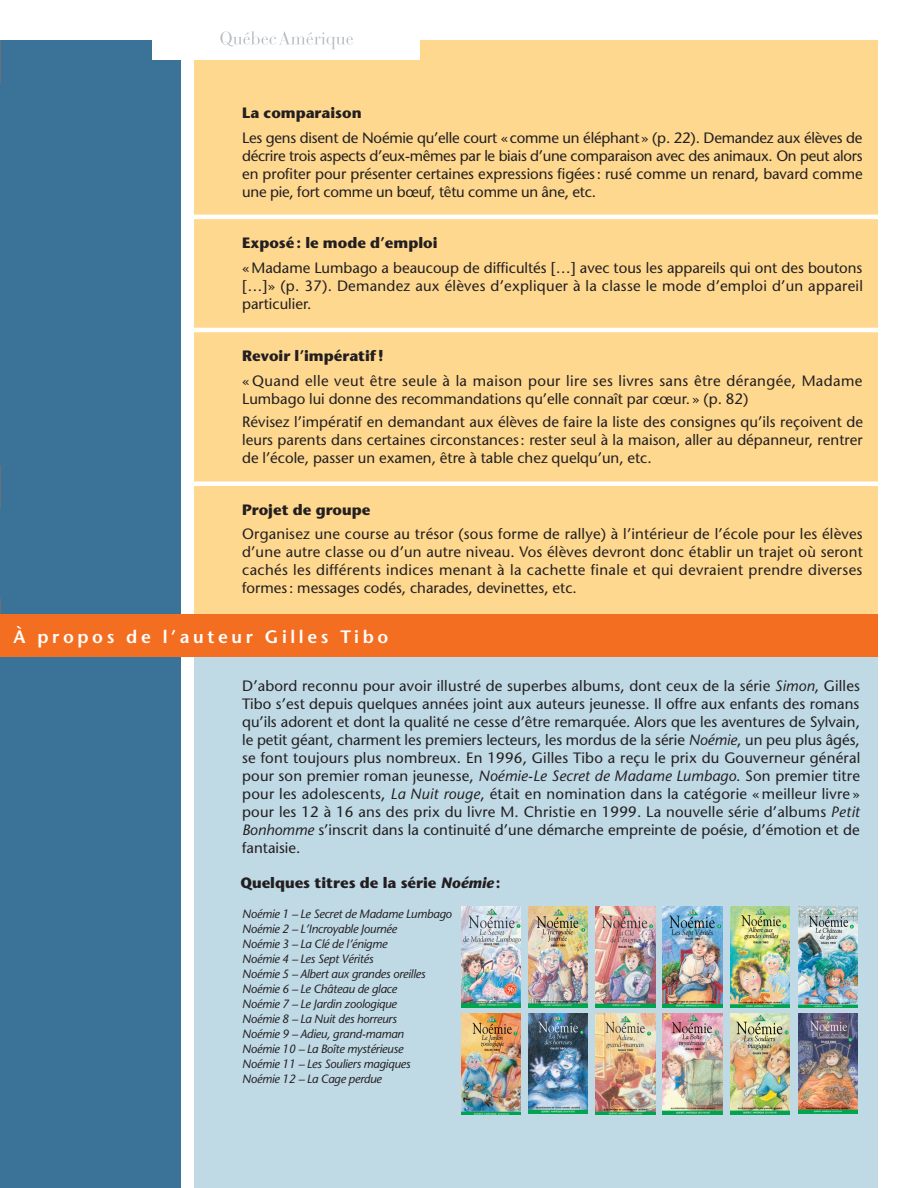
<style>
.page{position:relative;width:918px;height:1188px;background:#fff}
.page>*{position:absolute;margin:0;border:0;box-sizing:border-box;transform-origin:0 0}
.sectionNEW{font:600 18px "Stone Sans";letter-spacing:.2em;color:#fff}
.TexteActiviteNew_lig{font:15px/18px "Stone Sans";color:#231f20;text-align:justify}
.TexteActiviteNew{font:15px/18px "Stone Sans";color:#231f20;text-align:justify}
.TexteActiviteNew-2{font:15px/18px "Stone Sans";letter-spacing:.025em;color:#231f20}
.TexteActivites_SousT{font:700 15px "Stone Sans";color:#231f20}
.TexteListeLivre{font:italic 12px "Stone Sans";letter-spacing:-.02em;color:#231f20}
.s1{font-style:italic}
</style>
<div class="page">
<div style="left:194px;top:40px;width:684px;height:591px;background:#fed88f"></div>
<hr style="left:192px;top:215px;width:703px;height:4px;background:#fff">
<hr style="left:192px;top:328px;width:712px;height:4px;background:#fff">
<hr style="left:192px;top:482px;width:712px;height:4px;background:#fff">
<div style="left:0;top:40px;width:180px;height:1148px;background:#3b7297"></div>
<div style="left:194px;top:642px;width:684px;height:546px;background:#bfd9e5"></div>
<div style="left:0;top:614px;width:878px;height:43px;background:#f36e21"></div>
<div style="left:152px;top:2px;width:268px;height:58px;background:#fff"></div>
<svg style="left:220px;top:31px;width:133px;height:18px"></svg>
<img style="left:461px;top:907px;width:60px;height:100px">
<img style="left:528px;top:907px;width:60px;height:100px">
<img style="left:596px;top:907px;width:59px;height:100px">
<img style="left:663px;top:907px;width:59px;height:100px">
<img style="left:461px;top:1014px;width:60px;height:100px">
<img style="left:528px;top:1014px;width:60px;height:100px">
<img style="left:596px;top:1014px;width:59px;height:100px">
<img style="left:663px;top:1014px;width:59px;height:100px">
<img style="left:730px;top:907px;width:60px;height:100px">
<img style="left:730px;top:1014px;width:60px;height:100px">
<img style="left:798px;top:907px;width:60px;height:100px">
<img style="left:798px;top:1013px;width:60px;height:101px">
<p class="TexteActivites_SousT" style="left:242px;top:104px;width:121px">La comparaison</p>
<p class="TexteActiviteNew_lig" style="left:242px;top:128px;width:622px">Les gens disent de Noémie qu’elle court «comme un éléphant» (p. 22). Demandez aux élèves de décrire trois aspects d’eux-mêmes par le biais d’une comparaison avec des animaux. On peut alors en profiter pour présenter certaines expressions figées: rusé comme un renard, bavard comme une pie, fort comme un bœuf, têtu comme un âne, etc.</p>
<p class="TexteActivites_SousT" style="left:242px;top:234px;width:197px">Exposé: le mode d’emploi</p>
<p class="TexteActiviteNew_lig" style="left:242px;top:259px;width:622px">«Madame Lumbago a beaucoup de difficultés […] avec tous les appareils qui ont des boutons […]» (p. 37). Demandez aux élèves d’expliquer à la classe le mode d’emploi d’un appareil particulier.</p>
<p class="TexteActivites_SousT" style="left:242px;top:347px;width:143px">Revoir l’impératif !</p>
<p class="TexteActiviteNew-2" style="left:242px;top:371px;width:622px">« Quand elle veut être seule à la maison pour lire ses livres sans être dérangée, Madame<br>Lumbago lui donne des recommandations qu’elle connaît par cœur. » (p. 82)</p>
<p class="TexteActiviteNew_lig" style="left:242px;top:413px;width:622px">Révisez l’impératif en demandant aux élèves de faire la liste des consignes qu’ils reçoivent de leurs parents dans certaines circonstances: rester seul à la maison, aller au dépanneur, rentrer de l’école, passer un examen, être à table chez quelqu’un, etc.</p>
<p class="TexteActivites_SousT" style="left:242px;top:501px;width:130px">Projet de groupe</p>
<p class="TexteActiviteNew_lig" style="left:242px;top:525px;width:622px">Organisez une course au trésor (sous forme de rallye) à l’intérieur de l’école pour les élèves d’une autre classe ou d’un autre niveau. Vos élèves devront donc établir un trajet où seront cachés les différents indices menant à la cachette finale et qui devraient prendre diverses formes: messages codés, charades, devinettes, etc.</p>
<p class="sectionNEW" style="left:14px;top:625px;width:376px">À propos de l’auteur Gilles Tibo</p>
<p class="TexteActiviteNew" style="left:242px;top:677px;width:620px">D’abord reconnu pour avoir illustré de superbes albums, dont ceux de la série <span class="s1">Simon</span>, Gilles Tibo s’est depuis quelques années joint aux auteurs jeunesse. Il offre aux enfants des romans qu’ils adorent et dont la qualité ne cesse d’être remarquée. Alors que les aventures de Sylvain, le petit géant, charment les premiers lecteurs, les mordus de la série <span class="s1">Noémie</span>, un peu plus âgés, se font toujours plus nombreux. En 1996, Gilles Tibo a reçu le prix du Gouverneur général pour son premier roman jeunesse, <span class="s1">Noémie-Le Secret de Madame Lumbago</span>. Son premier titre pour les adolescents, <span class="s1">La Nuit rouge</span>, était en nomination dans la catégorie « meilleur livre » pour les 12 à 16 ans des prix du livre M. Christie en 1999. La nouvelle série d’albums <span class="s1">Petit Bonhomme</span> s’inscrit dans la continuité d’une démarche empreinte de poésie, d’émotion et de fantaisie.</p>
<p class="TexteActivites_SousT" style="left:240px;top:874px;width:262px">Quelques titres de la série <span class="s1">Noémie</span>:</p>
<p class="TexteListeLivre" style="left:242px;top:907px;width:211px">Noémie 1 – Le Secret de Madame Lumbago</p>
<p class="TexteListeLivre" style="left:242px;top:922px;width:157px">Noémie 2 – L’Incroyable Journée</p>
<p class="TexteListeLivre" style="left:242px;top:937px;width:147px">Noémie 3 – La Clé de l’énigme</p>
<p class="TexteListeLivre" style="left:242px;top:952px;width:133px">Noémie 4 – Les Sept Vérités</p>
<p class="TexteListeLivre" style="left:242px;top:967px;width:185px">Noémie 5 – Albert aux grandes oreilles</p>
<p class="TexteListeLivre" style="left:242px;top:982px;width:156px">Noémie 6 – Le Château de glace</p>
<p class="TexteListeLivre" style="left:242px;top:997px;width:156px">Noémie 7 – Le Jardin zoologique</p>
<p class="TexteListeLivre" style="left:242px;top:1012px;width:156px">Noémie 8 – La Nuit des horreurs</p>
<p class="TexteListeLivre" style="left:242px;top:1027px;width:163px">Noémie 9 – Adieu, grand-maman</p>
<p class="TexteListeLivre" style="left:242px;top:1042px;width:163px">Noémie 10 – La Boîte mystérieuse</p>
<p class="TexteListeLivre" style="left:242px;top:1057px;width:170px">Noémie 11 – Les Souliers magiques</p>
<p class="TexteListeLivre" style="left:242px;top:1072px;width:141px">Noémie 12 – La Cage perdue</p>
</div>
